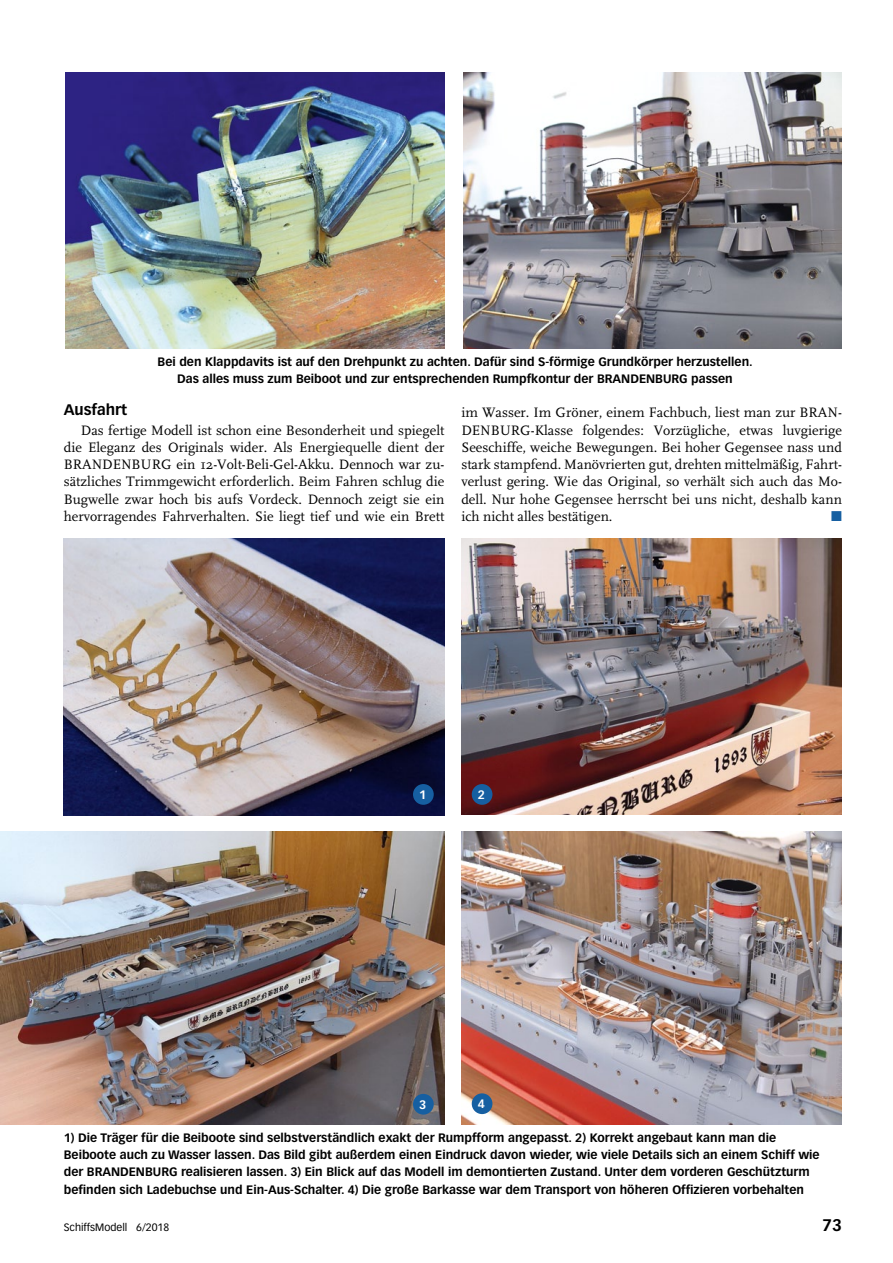
<style>
.page{position:relative;width:893px;height:1263px;background:#fff}
.page>*{position:absolute;margin:0;border:0;box-sizing:border-box;transform-origin:0 0}
.t1{font:700 16.5px "Vectora LT Std";color:#000}
.t2{font:700 15px "Vectora LT Std";color:#000}
.t3{font:14.25px/17.2px "FF Scala";color:#000;text-align:justify}
.t4{font:14.25px "Zapf Dingbats Std";color:#165fa1}
.t5{font:700 12px/17.2px "Vectora LT Std";color:#000;text-align:center}
.t6{font:700 12px "Vectora LT Std";color:#fff}
.t7{font:10.5px "Vectora LT Std";color:#000}
</style>
<div class="page">
<img style="left:0;top:831px;width:444px;height:294px">
<img style="left:461px;top:538px;width:381px;height:276px">
<img style="left:461px;top:831px;width:381px;height:294px">
<img style="left:64px;top:538px;width:380px;height:277px">
<img style="left:463px;top:72px;width:379px;height:276px">
<img style="left:66px;top:72px;width:378px;height:276px">
<div style="left:413px;top:784px;width:21px;height:21px;background:#165fa1;border-radius:50%"></div>
<div style="left:413px;top:1094px;width:21px;height:20px;background:#165fa1;border-radius:50%"></div>
<div style="left:472px;top:784px;width:20px;height:21px;background:#165fa1;border-radius:50%"></div>
<div style="left:472px;top:1093px;width:20px;height:21px;background:#165fa1;border-radius:50%"></div>
<p class="t5" style="left:158px;top:353px;width:597px">Bei den Klappdavits ist auf den Drehpunkt zu achten. Dafür sind S-förmige Grundkörper herzustellen.<br>Das alles muss zum Beiboot und zur entsprechenden Rumpfkontur der BRANDENBURG passen</p>
<p class="t2" style="left:64px;top:401px;width:65px">Ausfahrt</p>
<p class="t3" style="left:64px;top:422px;width:382px;text-indent:17px">Das fertige Modell ist schon eine Besonderheit und spiegelt die Eleganz des Originals wider. Als Energiequelle dient der BRANDENBURG ein 12-Volt-Beli-Gel-Akku. Dennoch war zu&shy;sätzliches Trimmgewicht erforderlich. Beim Fahren schlug die Bugwelle zwar hoch bis aufs Vordeck. Dennoch zeigt sie ein hervorragendes Fahrverhalten. Sie liegt tief und wie ein Brett</p>
<p class="t3" style="left:461px;top:404px;width:382px">im Wasser. Im Gröner, einem Fachbuch, liest man zur BRAN-DENBURG-Klasse folgendes: Vorzügliche, etwas luvgierige Seeschiffe, weiche Bewegungen. Bei hoher Gegensee nass und stark stampfend. Manövrierten gut, drehten mittelmäßig, Fahrt&shy;verlust gering. Wie das Original, so verhält sich auch das Mo&shy;dell. Nur hohe Gegensee herrscht bei uns nicht, deshalb kann ich nicht alles bestätigen.</p>
<p class="t4" style="left:831px;top:509px;width:12px">■</p>
<p class="t6" style="left:419px;top:787px;width:9px">1</p>
<p class="t6" style="left:478px;top:787px;width:9px">2</p>
<p class="t6" style="left:419px;top:1097px;width:9px">3</p>
<p class="t6" style="left:478px;top:1097px;width:9px">4</p>
<p class="t5" style="left:64px;top:1129px;width:757px;text-align:left">1) Die Träger für die Beiboote sind selbstverständlich exakt der Rumpfform angepasst. 2) Korrekt angebaut kann man die Beiboote auch zu Wasser lassen. Das Bild gibt außerdem einen Eindruck davon wieder, wie viele Details sich an einem Schiff wie der BRANDENBURG realisieren lassen. 3) Ein Blick auf das Modell im demontierten Zustand. Unter dem vorderen Geschützturm befinden sich Ladebuchse und Ein-Aus-Schalter. 4) Die große Barkasse war dem Transport von höheren Offizieren vorbehalten</p>
<p class="t7" style="left:64px;top:1221px;width:107px">SchiffsModell 6/2018</p>
<p class="t1" style="left:822px;top:1215px;width:21px">73</p>
</div>
